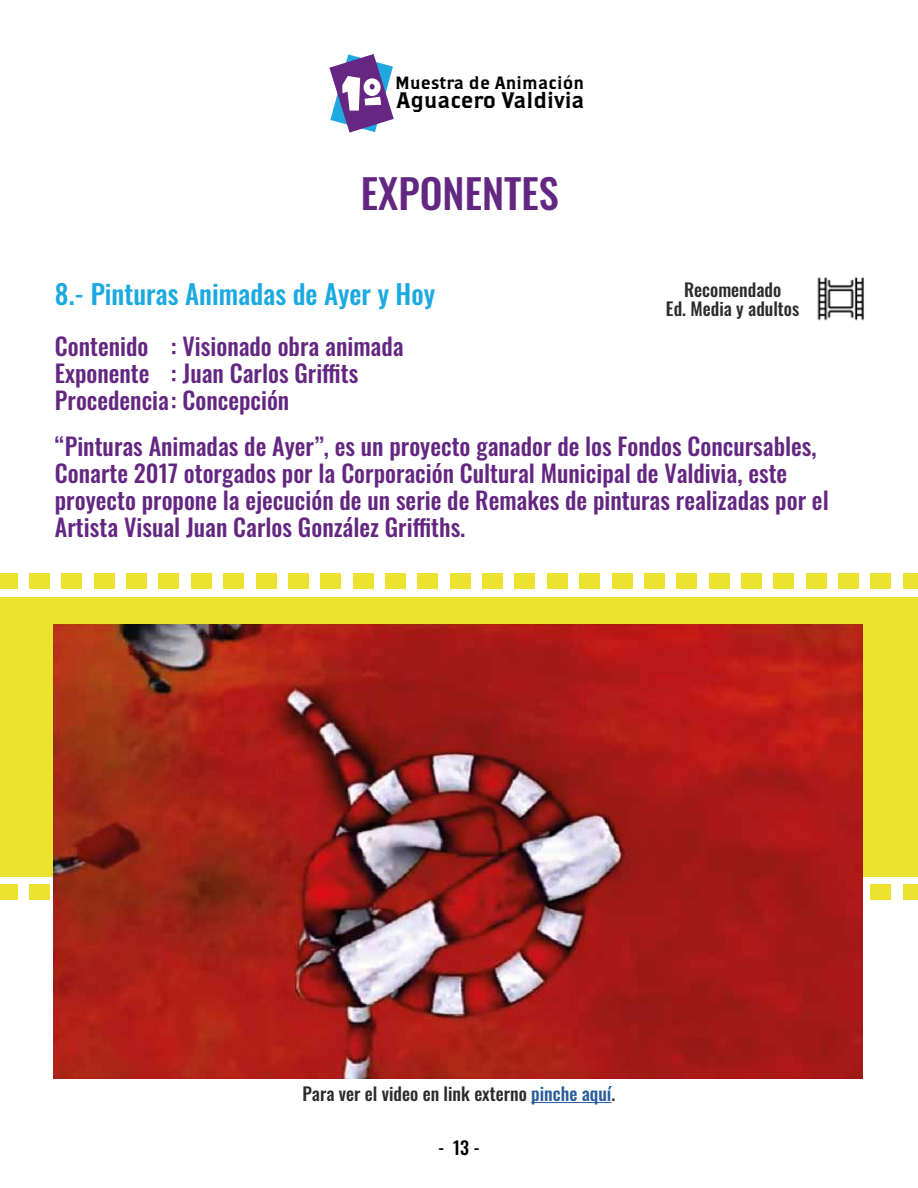
<style>
.page{position:relative;width:918px;height:1188px;background:#fff}
.page>*{position:absolute;margin:0;border:0;box-sizing:border-box;transform-origin:0 0}
.t1{font:500 40.5px "Oswald";color:#642781}
.t2{font:500 27px "Oswald";color:#1aa9e0}
.t3{font:500 24px/27px "Oswald";color:#642781}
.t4{font:22.35px "Brothers OT";color:#000}
.t5{font:500 18px/19.5px "Oswald";color:#2c2c2a;text-align:center}
.t6{font:500 18px "Oswald";color:#000}
.t7{font:17.7px "Brothers OT";letter-spacing:.01em;color:#000}
.s1{color:#275b9b}
</style>
<div class="page">
<hr style="left:0;top:597px;width:1px;height:279px;background:#ece22f">
<svg style="left:0;top:885px;width:1px;height:15px"></svg>
<svg style="left:0;top:573px;width:1px;height:16px"></svg>
<div style="left:1px;top:597px;width:917px;height:279px;background:#ece22f"></div>
<div style="left:29px;top:885px;width:21px;height:15px;background:#ece22f"></div>
<div style="left:1px;top:885px;width:16px;height:15px;background:#ece22f"></div>
<div style="left:871px;top:885px;width:20px;height:15px;background:#ece22f"></div>
<div style="left:903px;top:885px;width:15px;height:15px;background:#ece22f"></div>
<div style="left:29px;top:573px;width:21px;height:16px;background:#ece22f"></div>
<div style="left:1px;top:573px;width:16px;height:16px;background:#ece22f"></div>
<div style="left:94px;top:573px;width:21px;height:16px;background:#ece22f"></div>
<div style="left:62px;top:573px;width:20px;height:16px;background:#ece22f"></div>
<div style="left:159px;top:573px;width:20px;height:16px;background:#ece22f"></div>
<div style="left:126px;top:573px;width:21px;height:16px;background:#ece22f"></div>
<div style="left:223px;top:573px;width:21px;height:16px;background:#ece22f"></div>
<div style="left:191px;top:573px;width:21px;height:16px;background:#ece22f"></div>
<div style="left:288px;top:573px;width:21px;height:16px;background:#ece22f"></div>
<div style="left:256px;top:573px;width:20px;height:16px;background:#ece22f"></div>
<div style="left:353px;top:573px;width:20px;height:16px;background:#ece22f"></div>
<div style="left:320px;top:573px;width:21px;height:16px;background:#ece22f"></div>
<div style="left:417px;top:573px;width:21px;height:16px;background:#ece22f"></div>
<div style="left:385px;top:573px;width:21px;height:16px;background:#ece22f"></div>
<div style="left:482px;top:573px;width:21px;height:16px;background:#ece22f"></div>
<div style="left:450px;top:573px;width:21px;height:16px;background:#ece22f"></div>
<div style="left:547px;top:573px;width:21px;height:16px;background:#ece22f"></div>
<div style="left:515px;top:573px;width:20px;height:16px;background:#ece22f"></div>
<div style="left:612px;top:573px;width:20px;height:16px;background:#ece22f"></div>
<div style="left:579px;top:573px;width:21px;height:16px;background:#ece22f"></div>
<div style="left:676px;top:573px;width:21px;height:16px;background:#ece22f"></div>
<div style="left:644px;top:573px;width:21px;height:16px;background:#ece22f"></div>
<div style="left:741px;top:573px;width:21px;height:16px;background:#ece22f"></div>
<div style="left:709px;top:573px;width:20px;height:16px;background:#ece22f"></div>
<div style="left:806px;top:573px;width:21px;height:16px;background:#ece22f"></div>
<div style="left:773px;top:573px;width:21px;height:16px;background:#ece22f"></div>
<div style="left:871px;top:573px;width:20px;height:16px;background:#ece22f"></div>
<div style="left:838px;top:573px;width:21px;height:16px;background:#ece22f"></div>
<div style="left:903px;top:573px;width:15px;height:16px;background:#ece22f"></div>
<img style="left:817px;top:277px;width:47px;height:44px">
<hr style="left:531px;top:1102px;width:80px;height:1px;background:#275b9b">
<img style="left:54px;top:625px;width:808px;height:454px">
<svg style="left:329px;top:54px;width:65px;height:79px"></svg>
<p class="t7" style="left:395px;top:75px;width:190px">Muestra de Animación</p>
<p class="t4" style="left:397px;top:90px;width:190px">Aguacero Valdivia</p>
<h1 class="t1" style="left:361px;top:172px;width:199px">EXPONENTES</h1>
<p class="t2" style="left:55px;top:280px;width:382px">8.- Pinturas Animadas de Ayer y Hoy</p>
<p class="t5" style="left:666px;top:281px;width:135px">Recomendado<br>Ed. Media y adultos</p>
<p class="t3" style="left:55px;top:334px;width:236px">Contenido<br>Exponente<br>Procedencia: Concepción</p>
<p class="t3" style="left:171px;top:334px;width:234px">: Visionado obra animada : Juan Carlos Griffits</p>
<p class="t3" style="left:55px;top:434px;width:775px">“Pinturas Animadas de Ayer”, es un proyecto ganador de los Fondos Concursables, Conarte 2017 otorgados por la Corporación Cultural Municipal de Valdivia, este proyecto propone la ejecución de un serie de Remakes de pinturas realizadas por el Artista Visual Juan Carlos González Griffiths.</p>
<p class="t5" style="left:303px;top:1085px;width:314px">Para ver el video en link externo <span class="s1">pinche aquí</span>.</p>
<p class="t6" style="left:438px;top:1139px;width:43px">- 13 -</p>
</div>
